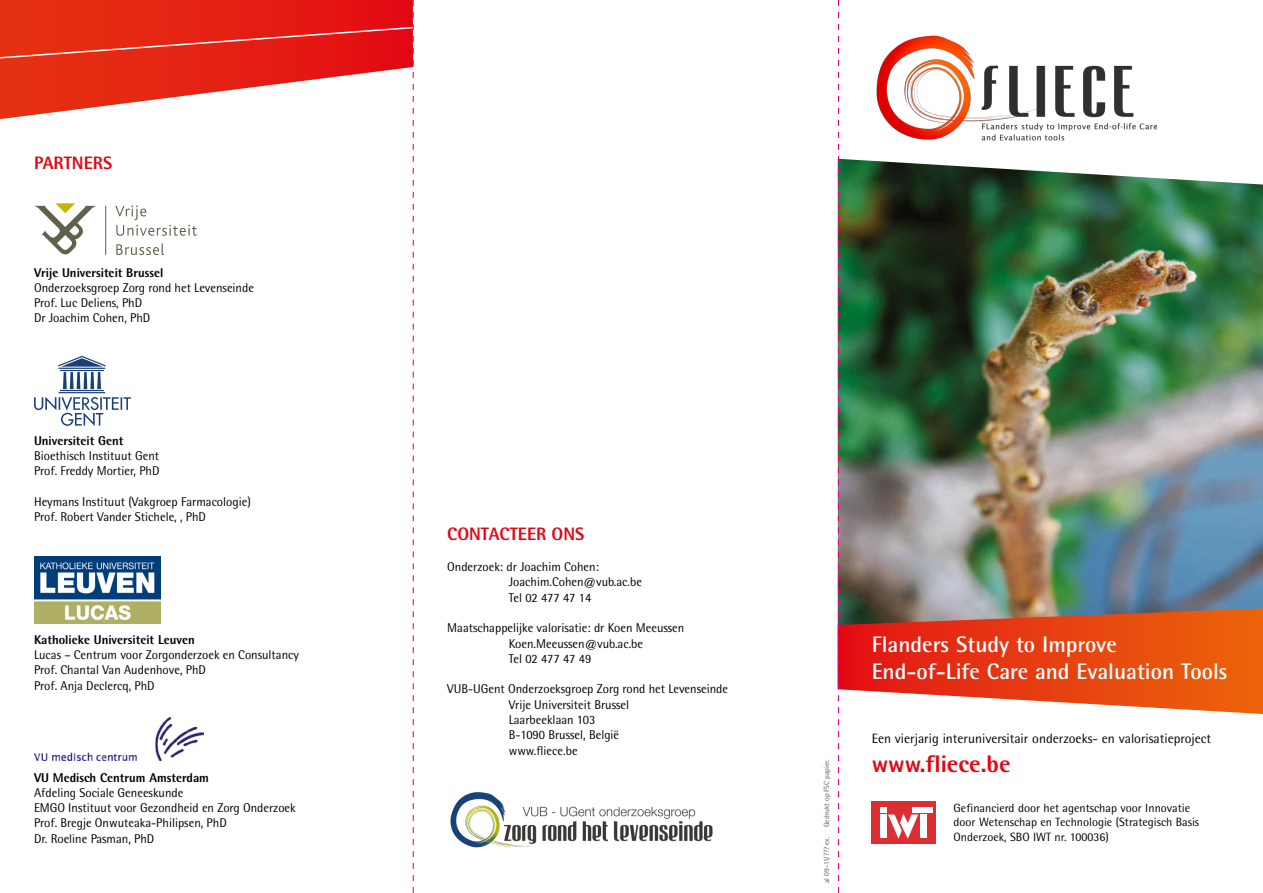
<style>
.page{position:relative;width:1263px;height:893px;background:#fff}
.page>*{position:absolute;margin:0;border:0;box-sizing:border-box;transform-origin:0 0}
.t1{font:800 24px "Rotis Semi Sans";color:#e30613}
.t2{font:700 22.5px/27px "Rotis Semi Sans";color:#fff}
.t3{font:800 18px "Rotis Semi Sans";color:#e30613}
.t4{font:13.5px "Rotis Semi Sans";color:#000}
.t5{font:12.75px/15.3px "Rotis Semi Sans";color:#000}
.t6{font:800 12.75px "Rotis Semi Sans";color:#000}
.t7{font:12px/14.4px "Rotis Semi Sans";color:#000}
.t8{font:7.5px "Rotis Semi Sans";color:#60604d}
</style>
<div class="page">
<img style="left:450px;top:792px;width:263px;height:56px">
<img style="left:838px;top:0;width:425px;height:893px">
<svg style="left:0;top:0;width:414px;height:893px"></svg>
<hr style="left:105px;top:206px;width:1px;height:49px;background:#60604d">
<img style="left:34px;top:557px;width:127px;height:66px">
<h3 class="t3" style="left:34px;top:152px;width:80px">PARTNERS</h3>
<p class="t6" style="left:34px;top:264px;width:131px">Vrije Universiteit Brussel</p>
<p class="t5" style="left:34px;top:280px;width:221px">Onderzoeksgroep Zorg rond het Levenseinde<br>Prof. Luc Deliens, PhD<br>Dr Joachim Cohen, PhD</p>
<p class="t6" style="left:34px;top:432px;width:91px">Universiteit Gent</p>
<p class="t5" style="left:34px;top:448px;width:127px">Bioethisch Instituut Gent<br>Prof. Freddy Mortier, PhD</p>
<p class="t5" style="left:34px;top:494px;width:218px">Heymans Instituut (Vakgroep Farmacologie)<br>Prof. Robert Vander Stichele, , PhD</p>
<p class="t6" style="left:34px;top:631px;width:162px">Katholieke Universiteit Leuven</p>
<p class="t5" style="left:34px;top:647px;width:267px">Lucas – Centrum voor Zorgonderzoek en Consultancy<br>Prof. Chantal Van Audenhove, PhD<br>Prof. Anja Declercq, PhD</p>
<p class="t6" style="left:34px;top:769px;width:176px">VU Medisch Centrum Amsterdam</p>
<p class="t5" style="left:34px;top:785px;width:263px">Afdeling Sociale Geneeskunde<br>EMGO Instituut voor Gezondheid en Zorg Onderzoek Prof. Bregje Onwuteaka-Philipsen, PhD<br>Dr. Roeline Pasman, PhD</p>
<h3 class="t3" style="left:447px;top:523px;width:138px">CONTACTEER ONS</h3>
<p class="t5" style="left:509px;top:559px;width:135px;text-indent:-62px">Onderzoek: dr Joachim Cohen:<br>Joachim.Cohen@vub.ac.be<br>Tel 02 477 47 14</p>
<p class="t5" style="left:509px;top:620px;width:177px;text-indent:-62px">Maatschappelijke valorisatie: dr Koen Meeussen<br>Koen.Meeussen@vub.ac.be<br>Tel 02 477 47 49</p>
<p class="t5" style="left:509px;top:681px;width:221px;text-indent:-62px">VUB-UGent Onderzoeksgroep Zorg rond het Levenseinde<br>Vrije Universiteit Brussel<br>Laarbeeklaan 103<br>B-1090 Brussel, België<br>www.fliece.be</p>
<p class="t8" style="left:822px;top:827px;width:70px;rotate:-90deg">Gedrukt op FSC papier.</p>
<p class="t8" style="left:822px;top:883px;width:48px;rotate:-90deg">al 09-11/??? ex.</p>
<h2 class="t2" style="left:872px;top:630px;width:357px">Flanders Study to Improve<br>End-of-Life Care and Evaluation Tools</h2>
<p class="t4" style="left:872px;top:731px;width:341px">Een vierjarig interuniversitair onderzoeks- en valorisatieproject</p>
<h1 class="t1" style="left:872px;top:749px;width:140px">www.fliece.be</h1>
<p class="t7" style="left:954px;top:800px;width:247px">Gefinancierd door het agentschap voor Innovatie door Wetenschap en Technologie (Strategisch Basis<br>Onderzoek, SBO IWT nr. 100036)</p>
</div>
